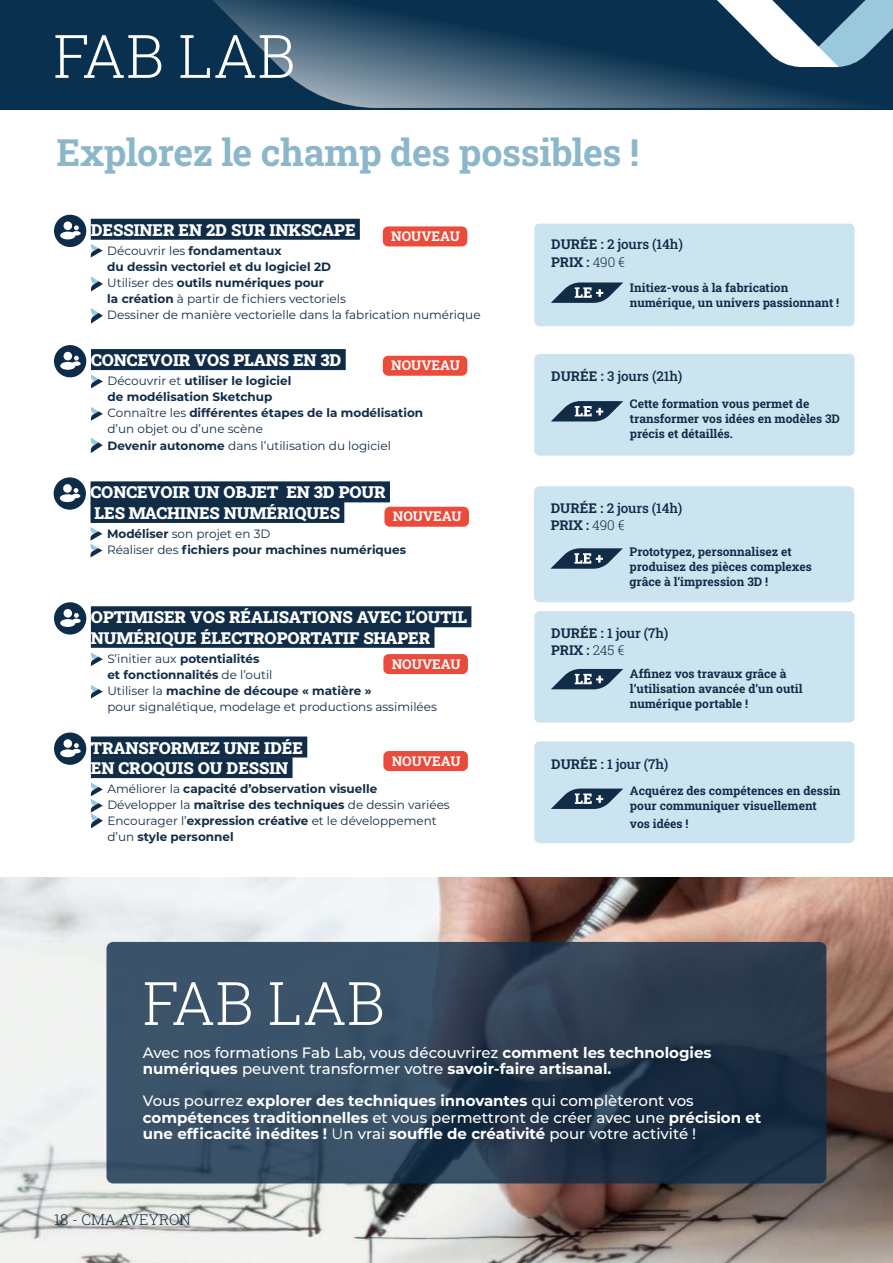
<style>
.page{position:relative;width:893px;height:1263px;background:#fff}
.page>*{position:absolute;margin:0;border:0;box-sizing:border-box;transform-origin:0 0}
.t1{font:300 60px "Roboto Slab";color:#fff}
.t2{font:700 37.5px "Roboto Slab";letter-spacing:-.01em;color:#8cb7ca}
.t3{font:900 16.5px/20.5px "Roboto Slab";color:#fff}
.t4{font:700 15px/16.2px "Montserrat";color:#fff}
.t5{font:500 15px/16.2px "Montserrat";color:#fff}
.t6{font:300 15px "Roboto Slab";color:#0d2c47}
.t7{font:700 13.5px/17.1px "Roboto Slab";letter-spacing:-.01em;color:#102c47}
.t8{font:700 13.5px "Roboto Slab";color:#fff}
.t9{font:500 13.5px "Roboto Slab";letter-spacing:-.01em;color:#102c47}
.t10{font:700 12px/16.2px "Montserrat";color:#102c47}
.t11{font:700 12px/15px "Roboto Slab";color:#102c47}
.t12{font:12px/16.2px "Montserrat";color:#102c47}
.s1{font-weight:700}
.s2{font-weight:500}
.s3{font-weight:300}
.s4{font-weight:400}
</style>
<div class="page">
<img style="left:0;top:877px;width:893px;height:386px">
<div style="left:0;top:0;width:893px;height:109px;background:#09314f"></div>
<svg style="left:213px;top:0;width:642px;height:108px"></svg>
<svg style="left:686px;top:0;width:207px;height:67px"></svg>
<div style="left:91px;top:219px;width:269px;height:21px;background:#102c47"></div>
<svg style="left:91px;top:244px;width:12px;height:13px"></svg>
<div style="left:534px;top:224px;width:321px;height:102px;background:#cbe4f0;border-radius:5px"></div>
<svg style="left:551px;top:282px;width:72px;height:21px"></svg>
<div style="left:55px;top:215px;width:31px;height:31px;background:#0d2c47;border-radius:50%"></div>
<div style="left:54px;top:215px;width:32px;height:32px;border:2px solid #0d2c47;border-radius:50%"></div>
<div style="left:60px;top:232px;width:15px;height:7px;background:#fff;border-radius:50%"></div>
<div style="left:64px;top:221px;width:8px;height:9px;background:#fff;border-radius:50%"></div>
<div style="left:72px;top:231px;width:9px;height:5px;background:#fff;border-radius:50%"></div>
<svg style="left:74px;top:225px;width:5px;height:5px"></svg>
<svg style="left:91px;top:308px;width:12px;height:16px"></svg>
<svg style="left:91px;top:276px;width:12px;height:15px"></svg>
<div style="left:91px;top:481px;width:299px;height:21px;background:#102c47"></div>
<div style="left:91px;top:502px;width:253px;height:21px;background:#102c47"></div>
<svg style="left:90px;top:527px;width:12px;height:30px"></svg>
<div style="left:534px;top:486px;width:320px;height:116px;background:#cbe4f0;border-radius:5px"></div>
<svg style="left:550px;top:548px;width:73px;height:21px"></svg>
<div style="left:54px;top:478px;width:31px;height:31px;background:#0d2c47;border-radius:50%"></div>
<div style="left:54px;top:477px;width:32px;height:33px;border:2px solid #0d2c47;border-radius:50%"></div>
<div style="left:60px;top:494px;width:15px;height:8px;background:#fff;border-radius:50%"></div>
<div style="left:63px;top:484px;width:9px;height:9px;background:#fff;border-radius:50%"></div>
<svg style="left:72px;top:488px;width:8px;height:10px"></svg>
<div style="left:91px;top:606px;width:380px;height:21px;background:#102c47"></div>
<div style="left:91px;top:627px;width:343px;height:21px;background:#102c47"></div>
<svg style="left:91px;top:652px;width:12px;height:14px"></svg>
<svg style="left:91px;top:685px;width:12px;height:13px"></svg>
<div style="left:534px;top:611px;width:321px;height:112px;background:#cbe4f0;border-radius:5px"></div>
<svg style="left:551px;top:669px;width:72px;height:20px"></svg>
<div style="left:55px;top:603px;width:31px;height:31px;background:#0d2c47;border-radius:50%"></div>
<div style="left:54px;top:602px;width:32px;height:32px;border:2px solid #0d2c47;border-radius:50%"></div>
<div style="left:60px;top:619px;width:15px;height:8px;background:#fff;border-radius:50%"></div>
<div style="left:64px;top:609px;width:8px;height:9px;background:#fff;border-radius:50%"></div>
<svg style="left:72px;top:613px;width:9px;height:10px"></svg>
<div style="left:91px;top:349px;width:255px;height:21px;background:#102c47"></div>
<svg style="left:91px;top:375px;width:12px;height:13px"></svg>
<svg style="left:91px;top:407px;width:12px;height:14px"></svg>
<div style="left:534px;top:354px;width:321px;height:102px;background:#cbe4f0;border-radius:5px"></div>
<svg style="left:551px;top:401px;width:72px;height:20px"></svg>
<div style="left:55px;top:346px;width:31px;height:31px;background:#0d2c47;border-radius:50%"></div>
<div style="left:54px;top:345px;width:32px;height:32px;border:2px solid #0d2c47;border-radius:50%"></div>
<div style="left:60px;top:362px;width:15px;height:8px;background:#fff;border-radius:50%"></div>
<div style="left:64px;top:352px;width:8px;height:8px;background:#fff;border-radius:50%"></div>
<div style="left:72px;top:361px;width:9px;height:5px;background:#fff;border-radius:50%"></div>
<svg style="left:74px;top:356px;width:5px;height:5px"></svg>
<svg style="left:91px;top:437px;width:12px;height:16px"></svg>
<div style="left:91px;top:736px;width:216px;height:21px;background:#102c47"></div>
<div style="left:91px;top:757px;width:202px;height:21px;background:#102c47"></div>
<div style="left:534px;top:741px;width:321px;height:102px;background:#cbe4f0;border-radius:5px"></div>
<svg style="left:551px;top:788px;width:72px;height:21px"></svg>
<div style="left:55px;top:733px;width:31px;height:31px;background:#0d2c47;border-radius:50%"></div>
<div style="left:54px;top:732px;width:32px;height:33px;border:2px solid #0d2c47;border-radius:50%"></div>
<div style="left:60px;top:749px;width:15px;height:8px;background:#fff;border-radius:50%"></div>
<div style="left:64px;top:739px;width:8px;height:9px;background:#fff;border-radius:50%"></div>
<svg style="left:72px;top:743px;width:9px;height:10px"></svg>
<svg style="left:91px;top:782px;width:12px;height:46px"></svg>
<svg style="left:106px;top:942px;width:720px;height:241px;background:#2e4257"></svg>
<div style="left:383px;top:226px;width:84px;height:20px;background:#eb4b3a;border-radius:5px"></div>
<div style="left:383px;top:356px;width:84px;height:20px;background:#eb4b3a;border-radius:5px"></div>
<div style="left:384px;top:507px;width:85px;height:20px;background:#eb4b3a;border-radius:5px"></div>
<div style="left:383px;top:654px;width:85px;height:20px;background:#eb4b3a;border-radius:5px"></div>
<div style="left:383px;top:751px;width:85px;height:20px;background:#eb4b3a;border-radius:5px"></div>
<h1 class="t1" style="left:53px;top:15px;width:243px">FAB LAB</h1>
<h2 class="t2" style="left:57px;top:126px;width:584px">Explorez le champ des possibles !</h2>
<h3 class="t3" style="left:91px;top:219px;width:266px">DESSINER EN 2D SUR INKSCAPE</h3>
<p class="t12" style="left:107px;top:242px;width:375px">Découvrir les <span class="s1">fondamentaux<br>du dessin vectoriel et du logiciel 2D<br></span>Utiliser des <span class="s1">outils numériques pour<br>la création</span> à partir de fichiers vectoriels<br>Dessiner de manière vectorielle dans la fabrication numérique</p>
<p class="t7" style="left:551px;top:236px;width:133px">DURÉE : <span class="s2">2 jours (14h)<br></span>PRIX : <span class="s3">490 €</span></p>
<p class="t8" style="left:391px;top:227px;width:70px">NOUVEAU</p>
<p class="t11" style="left:630px;top:279px;width:211px">Initiez-vous à la fabrication numérique, un univers passionnant !</p>
<h3 class="t3" style="left:91px;top:349px;width:252px">CONCEVOIR VOS PLANS EN 3D</h3>
<p class="t10" style="left:107px;top:372px;width:317px"><span class="s4">Découvrir et</span> utiliser le logiciel<br>de modélisation Sketchup<br><span class="s4">Connaître les</span> différentes étapes de la modélisation <span class="s4">d’un objet ou d’une scène<br></span>Devenir autonome <span class="s4">dans l’utilisation du logiciel</span></p>
<p class="t9" style="left:551px;top:367px;width:133px"><span class="s1">DURÉE :</span> 3 jours (21h)</p>
<p class="t8" style="left:391px;top:356px;width:70px">NOUVEAU</p>
<p class="t11" style="left:630px;top:396px;width:211px">Cette formation vous permet de transformer vos idées en modèles 3D précis et détaillés.</p>
<h3 class="t3" style="left:91px;top:482px;width:297px">CONCEVOIR UN OBJET EN 3D POUR<br>LES MACHINES NUMÉRIQUES</h3>
<p class="t10" style="left:107px;top:525px;width:301px">Modéliser <span class="s4">son projet en 3D<br>Réaliser des</span> fichiers pour machines numériques</p>
<p class="t8" style="left:393px;top:507px;width:70px">NOUVEAU</p>
<h3 class="t3" style="left:91px;top:607px;width:378px">OPTIMISER VOS RÉALISATIONS AVEC L’OUTIL<br>NUMÉRIQUE ÉLECTROPORTATIF SHAPER</h3>
<p class="t12" style="left:107px;top:650px;width:331px">S’initier aux <span class="s1">potentialités<br>et fonctionnalités</span> de l’outil<br>Utiliser la <span class="s1">machine de découpe « matière »<br></span>pour signalétique, modelage et productions assimilées</p>
<p class="t8" style="left:392px;top:655px;width:70px">NOUVEAU</p>
<h3 class="t3" style="left:91px;top:737px;width:214px">TRANSFORMEZ UNE IDÉE<br>EN CROQUIS OU DESSIN</h3>
<p class="t10" style="left:107px;top:780px;width:344px"><span class="s4">Améliorer la</span> capacité d’observation visuelle <span class="s4">Développer la</span> maîtrise des techniques <span class="s4">de dessin variées Encourager l’</span>expression créative <span class="s4">et le développement d’un</span> style personnel</p>
<p class="t8" style="left:392px;top:751px;width:70px">NOUVEAU</p>
<p class="t7" style="left:551px;top:499px;width:133px">DURÉE : <span class="s2">2 jours (14h)<br></span>PRIX : <span class="s3">490 €</span></p>
<p class="t11" style="left:630px;top:544px;width:184px">Prototypez, personnalisez et produisez des pièces complexes grâce à l’impression 3D !</p>
<p class="t7" style="left:551px;top:624px;width:119px">DURÉE : <span class="s2">1 jour (7h)<br></span>PRIX : <span class="s3">245 €</span></p>
<p class="t11" style="left:630px;top:666px;width:174px">Affinez vos travaux grâce à l’utilisation avancée d’un outil numérique portable !</p>
<p class="t9" style="left:551px;top:755px;width:119px"><span class="s1">DURÉE :</span> 1 jour (7h)</p>
<p class="t11" style="left:630px;top:783px;width:212px">Acquérez des compétences en dessin pour communiquer visuellement</p>
<p class="t11" style="left:630px;top:815px;width:60px">vos idées !</p>
<h1 class="t1" style="left:143px;top:962px;width:243px">FAB LAB</h1>
<p class="t5" style="left:143px;top:1044px;width:570px">Avec nos formations Fab Lab, vous découvrirez <span class="s1">comment les technologies numériques</span> peuvent transformer votre <span class="s1">savoir-faire artisanal.</span></p>
<p class="t4" style="left:143px;top:1092px;width:620px"><span class="s2">Vous pourrez</span> explorer des techniques innovantes <span class="s2">qui complèteront vos </span>compétences traditionnelles <span class="s2">et vous permettront de créer avec une</span> précision et une efficacité inédites ! <span class="s4">U</span><span class="s2">n vrai</span> souffle de créativité <span class="s2">pour votre activité !</span></p>
<p class="t6" style="left:54px;top:1209px;width:138px">18 - CMA AVEYRON</p>
</div>
